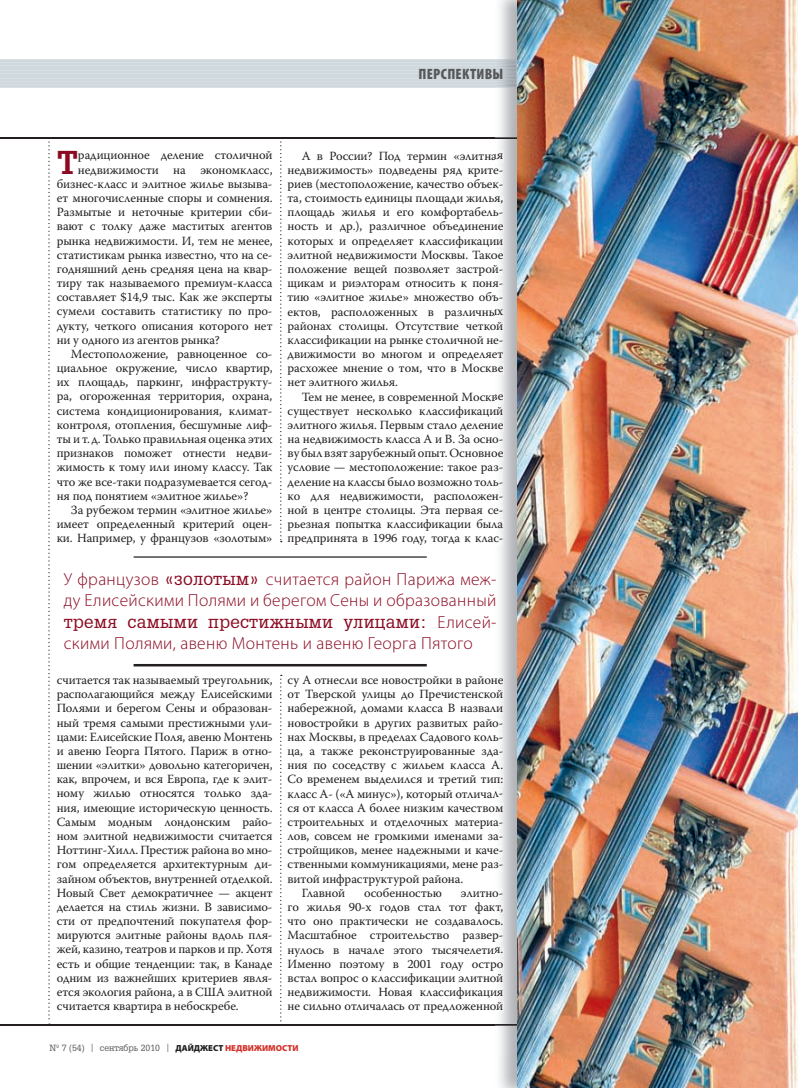
<style>
.page{position:relative;width:798px;height:1088px;background:#fff}
.page>*{position:absolute;margin:0;border:0;box-sizing:border-box;transform-origin:0 0}
.t1{font:700 32.25px "AG Gloria C";color:#8b0a21}
.t2{font:300 17.5px/21.2px "Myriad Pro";letter-spacing:.02em;color:#8b0a21}
.t3{font:17.5px "AG Gloria C";letter-spacing:.02em;color:#8b0a21}
.t4{font:900 condensed 15px "Myriad Pro";letter-spacing:.02em;color:#57585a}
.t5{font:12.5px/14.1px "Warnock Pro";letter-spacing:-.01em;color:#231f20;text-align:justify}
.t6{font:8.75px "AG Gloria C";color:#57585a}
.s1{font-family:"AG Gloria C";font-weight:400}
.s2{font-family:"Myriad Pro";font-weight:300}
.s3{font-family:"Warnock Pro"}
.s4{font-family:"Myriad Pro";font-weight:900;color:#231f20}
.s5{font-family:"Myriad Pro";font-weight:900;color:#d2322a}
</style>
<div class="page">
<div style="left:0;top:59px;width:797px;height:29px;background:#cfd8dd"></div>
<hr style="left:0;top:138px;width:797px;height:1px;background:#231f20">
<hr style="left:0;top:1024px;width:797px;height:1px;background:#231f20">
<svg style="left:48px;top:141px;width:2px;height:883px"></svg>
<svg style="left:280px;top:141px;width:2px;height:401px"></svg>
<svg style="left:280px;top:675px;width:2px;height:347px"></svg>
<img style="left:495px;top:0;width:302px;height:1088px">
<img style="left:495px;top:59px;width:302px;height:29px">
<img style="left:495px;top:61px;width:302px;height:3px">
<img style="left:495px;top:66px;width:302px;height:1px">
<img style="left:502px;top:69px;width:295px;height:1px">
<img style="left:502px;top:71px;width:295px;height:4px">
<img style="left:502px;top:77px;width:295px;height:1px">
<img style="left:495px;top:80px;width:302px;height:6px">
<svg style="left:495px;top:69px;width:7px;height:10px"></svg>
<img style="left:495px;top:138px;width:302px;height:1px">
<img style="left:516px;top:59px;width:1px;height:29px">
<svg style="left:495px;top:151px;width:8px;height:11px"></svg>
<svg style="left:495px;top:168px;width:8px;height:133px"></svg>
<svg style="left:495px;top:310px;width:8px;height:65px"></svg>
<svg style="left:495px;top:392px;width:8px;height:68px"></svg>
<svg style="left:495px;top:466px;width:7px;height:21px"></svg>
<svg style="left:495px;top:494px;width:8px;height:51px"></svg>
<svg style="left:495px;top:675px;width:8px;height:68px"></svg>
<svg style="left:495px;top:749px;width:8px;height:63px"></svg>
<svg style="left:495px;top:820px;width:7px;height:8px"></svg>
<svg style="left:495px;top:834px;width:7px;height:37px"></svg>
<svg style="left:495px;top:887px;width:8px;height:26px"></svg>
<svg style="left:495px;top:919px;width:8px;height:94px"></svg>
<img style="left:517px;top:0;width:279px;height:1088px">
<hr style="left:133px;top:556px;width:293px;height:2px;background:#231f20">
<hr style="left:133px;top:664px;width:293px;height:2px;background:#231f20">
<p class="t4" style="left:418px;top:69px;width:86px">ПЕРСПЕКТИВЫ</p>
<h1 class="t1" style="left:57px;top:150px;width:23px">Т</h1>
<p class="t5" style="left:78px;top:149px;width:196px">радиционное деление столичной</p>
<p class="t5" style="left:78px;top:163px;width:196px">недвижимости на экономкласс,</p>
<p class="t5" style="left:57px;top:178px;width:217px">бизнес-класс и элитное жилье вызыва-</p>
<p class="t5" style="left:57px;top:192px;width:217px">ет многочисленные споры и сомнения.</p>
<p class="t5" style="left:57px;top:206px;width:217px">Размытые и неточные критерии сби-</p>
<p class="t5" style="left:57px;top:220px;width:217px">вают с толку даже маститых агентов</p>
<p class="t5" style="left:57px;top:234px;width:217px">рынка недвижимости. И, тем не менее,</p>
<p class="t5" style="left:57px;top:248px;width:217px">статистикам рынка известно, что на се-</p>
<p class="t5" style="left:57px;top:263px;width:217px">годняшний день средняя цена на квар-</p>
<p class="t5" style="left:57px;top:277px;width:217px">тиру так называемого премиум-класса</p>
<p class="t5" style="left:57px;top:291px;width:217px">составляет $14,9 тыс. Как же эксперты</p>
<p class="t5" style="left:57px;top:305px;width:217px">сумели составить статистику по про-</p>
<p class="t5" style="left:57px;top:319px;width:217px">дукту, четкого описания которого нет</p>
<p class="t5" style="left:57px;top:333px;width:164px">ни у одного из агентов рынка?</p>
<p class="t5" style="left:71px;top:348px;width:203px">Местоположение, равноценное со-</p>
<p class="t5" style="left:57px;top:362px;width:217px">циальное окружение, число квартир,</p>
<p class="t5" style="left:57px;top:376px;width:217px">их площадь, паркинг, инфраструкту-</p>
<p class="t5" style="left:57px;top:390px;width:217px">ра, огороженная территория, охрана,</p>
<p class="t5" style="left:57px;top:404px;width:217px">система кондиционирования, климат-</p>
<p class="t5" style="left:57px;top:419px;width:217px">контроля, отопления, бесшумные лиф-</p>
<p class="t5" style="left:57px;top:433px;width:217px">ты и т. д. Только правильная оценка этих</p>
<p class="t5" style="left:57px;top:447px;width:217px">признаков поможет отнести недви-</p>
<p class="t5" style="left:57px;top:461px;width:217px">жимость к тому или иному классу. Так</p>
<p class="t5" style="left:57px;top:475px;width:217px">что же все-таки подразумевается сегод-</p>
<p class="t5" style="left:57px;top:489px;width:193px">ня под понятием «элитное жилье»?</p>
<p class="t5" style="left:71px;top:504px;width:203px">За рубежом термин «элитное жилье»</p>
<p class="t5" style="left:57px;top:518px;width:217px">имеет определенный критерий оцен-</p>
<p class="t5" style="left:57px;top:532px;width:217px">ки. Например, у французов «золотым»</p>
<p class="t5" style="left:287px;top:149px;width:217px;text-indent:14px">А в России? Под термин «элитная недвижимость» подведены ряд крите&shy;риев (местоположение, качество объек&shy;та, стоимость единицы площади жилья, площадь жилья и его комфортабель&shy;ность и др.), различное объединение которых и определяет классификации элитной недвижимости Москвы. Такое положение вещей позволяет застрой&shy;щикам и риэлторам относить к поня&shy;тию «элитное жилье» множество объ&shy;ектов, расположенных в различных районах столицы. Отсутствие четкой классификации на рынке столичной не&shy;движимости во многом и определяет расхожее мнение о том, что в Москве нет элитного жилья.</p>
<p class="t5" style="left:287px;top:390px;width:217px;text-indent:14px">Тем не менее, в современной Москве существует несколько классификаций элитного жилья. Первым стало деление на недвижимость класса А и В. За осно&shy;ву был взят зарубежный опыт. Основное условие — местоположение: такое раз&shy;деление на классы было возможно толь&shy;ко для недвижимости, расположен&shy;ной в центре столицы. Эта первая се&shy;рьезная попытка классификации была предпринята в 1996 году, тогда к клас-</p>
<h2 class="t2" style="left:64px;top:570px;width:434px">У французов <span class="s1">«золотым»</span> считается район Парижа меж&shy;ду Елисейскими Полями и берегом Сены и образованный</h2>
<h2 class="t3" style="left:64px;top:615px;width:434px">тремя самыми престижными улицами: <span class="s2">Елисей-</span></h2>
<h2 class="t2" style="left:64px;top:634px;width:410px">скими Полями, авеню Монтень и авеню Георга Пятого</h2>
<p class="t5" style="left:57px;top:674px;width:217px">считается так называемый треугольник, располагающийся между Елисейскими Полями и берегом Сены и образован&shy;ный тремя самыми престижными ули&shy;цами: Елисейские Поля, авеню Монтень и авеню Георга Пятого. Париж в отно&shy;шении «элитки» довольно категоричен, как, впрочем, и вся Европа, где к элит&shy;ному жилью относятся только зда&shy;ния, имеющие историческую ценность.<br>Самым модным лондонским райо&shy;ном элитной недвижимости считается Ноттинг-Хилл. Престиж района во мно&shy;гом определяется архитектурным ди&shy;зайном объектов, внутренней отделкой.<br>Новый Свет демократичнее — акцент делается на стиль жизни. В зависимо&shy;сти от предпочтений покупателя фор&shy;мируются элитные районы вдоль пля&shy;жей, казино, театров и парков и пр. Хотя есть и общие тенденции: так, в Канаде одним из важнейших критериев явля&shy;ется экология района, а в США элитной считается квартира в небоскребе.</p>
<p class="t5" style="left:287px;top:674px;width:217px">су А отнесли все новостройки в районе</p>
<p class="t5" style="left:287px;top:688px;width:217px">от Тверской улицы до Пречистенской</p>
<p class="t5" style="left:287px;top:702px;width:217px">набережной, домами класса В назвали</p>
<p class="t5" style="left:287px;top:716px;width:217px">новостройки в других развитых райо-</p>
<p class="t5" style="left:287px;top:730px;width:217px">нах Москвы, в пределах Садового коль-</p>
<p class="t5" style="left:287px;top:745px;width:217px">ца, а также реконструированные зда-</p>
<p class="t5" style="left:287px;top:759px;width:199px">ния по соседству с жильем класса</p>
<p class="t5" style="left:287px;top:773px;width:217px">Со временем выделился и третий тип:</p>
<p class="t5" style="left:287px;top:787px;width:217px">класс А- («А минус»), который отличал-</p>
<p class="t5" style="left:287px;top:801px;width:217px">ся от класса А более низким качеством</p>
<p class="t5" style="left:287px;top:816px;width:217px">строительных и отделочных материа-</p>
<p class="t5" style="left:287px;top:830px;width:217px">лов, совсем не громкими именами за-</p>
<p class="t5" style="left:287px;top:844px;width:217px">стройщиков, менее надежными и каче-</p>
<p class="t5" style="left:287px;top:858px;width:217px">ственными коммуникациями, мене раз-</p>
<p class="t5" style="left:287px;top:872px;width:177px">витой инфраструктурой района.</p>
<p class="t5" style="left:301px;top:886px;width:45px">Главной</p>
<p class="t5" style="left:364px;top:886px;width:79px">особенностью</p>
<p class="t5" style="left:491px;top:759px;width:14px">А.</p>
<p class="t5" style="left:287px;top:886px;width:217px;text-indent:173px">элитно&shy;го жилья 90-х годов стал тот факт, что оно практически не создавалось.<br>Масштабное строительство развер&shy;нулось в начале этого тысячелетия.<br>Именно поэтому в 2001 году остро встал вопрос о классификации элитной недвижимости. Новая классификация не сильно отличалась от предложенной</p>
<p class="t6" style="left:50px;top:1044px;width:250px">№ 7 (54) <span class="s3">|</span> сентябрь 2010 <span class="s3">|</span> <span class="s4">ДАЙДЖЕСТ</span> <span class="s5">НЕДВИЖИМОСТИ</span></p>
</div>
